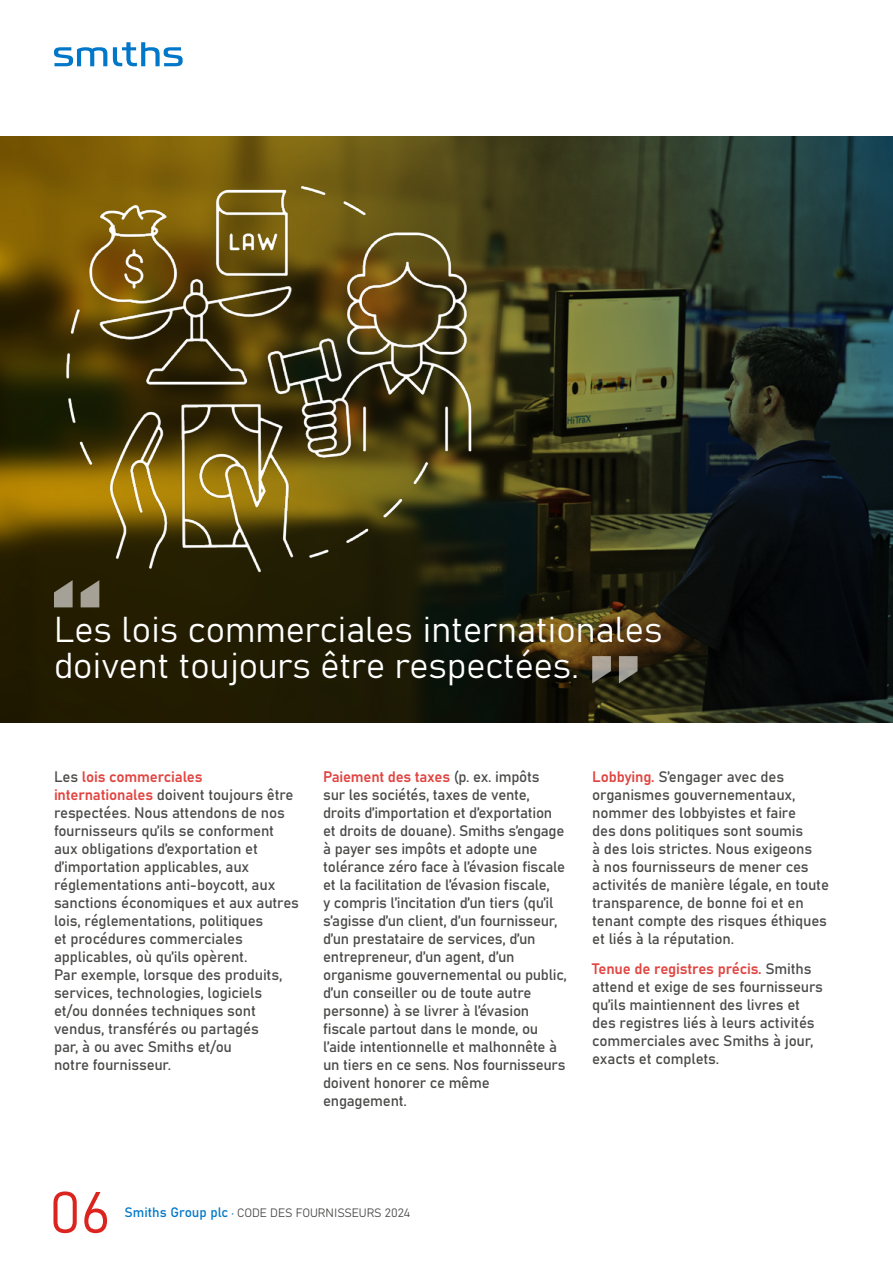
<style>
.page{position:relative;width:893px;height:1263px;background:#fff}
.page>*{position:absolute;margin:0;border:0;box-sizing:border-box;transform-origin:0 0}
.t1{font:57.45px "Bahnschrift";color:#dc241f}
.t2{font:35.55px/35.5px "Bahnschrift";color:#fff}
.t3{font:15px/18px "Bahnschrift";letter-spacing:-.01em;color:#4a4a49}
.t4{font:12px "Bahnschrift";letter-spacing:-.01em;color:#4a4a49}
.s1{color:#e14541}
.s2{font-size:13.5px;color:#0077c8}
.s3{color:#0077c8}
</style>
<div class="page">
<svg style="left:54px;top:47px;width:53px;height:19px"></svg>
<svg style="left:113px;top:42px;width:70px;height:24px"></svg>
<svg style="left:0;top:136px;width:893px;height:586px;background:#2d2f17"></svg>
<img style="left:66px;top:184px;width:407px;height:390px">
<svg style="left:54px;top:580px;width:45px;height:27px"></svg>
<svg style="left:592px;top:656px;width:45px;height:27px"></svg>
<h2 class="t2" style="left:54px;top:609px;width:610px">Les lois commerciales internationales doivent toujours être respectées.</h2>
<p class="t3" style="left:54px;top:766px;width:247px">Les <span class="s1">lois commerciales internationales</span> doivent toujours être respectées. Nous attendons de nos fournisseurs qu’ils se conforment aux obligations d’exportation et d’importation applicables, aux réglementations anti-boycott, aux sanctions économiques et aux autres lois, réglementations, politiques<br>et procédures commerciales applicables, où qu’ils opèrent.<br>Par exemple, lorsque des produits, services, technologies, logiciels et/ou données techniques sont vendus, transférés ou partagés<br>par, à ou avec Smiths et/ou<br>notre fournisseur.</p>
<p class="t3" style="left:323px;top:766px;width:245px"><span class="s1">Paiement des taxes</span> (p. ex. impôts<br>sur les sociétés, taxes de vente, droits d’importation et d’exportation et droits de douane). Smiths s’engage à payer ses impôts et adopte une tolérance zéro face à l’évasion fiscale et la facilitation de l’évasion fiscale,<br>y compris l’incitation d’un tiers (qu’il s’agisse d’un client, d’un fournisseur, d’un prestataire de services, d’un entrepreneur, d’un agent, d’un organisme gouvernemental ou public, d’un conseiller ou de toute autre personne) à se livrer à l’évasion fiscale partout dans le monde, ou l’aide intentionnelle et malhonnête à un tiers en ce sens. Nos fournisseurs doivent honorer ce même engagement.</p>
<p class="t3" style="left:592px;top:766px;width:238px"><span class="s1">Lobbying.</span> S’engager avec des organismes gouvernementaux, nommer des lobbyistes et faire<br>des dons politiques sont soumis<br>à des lois strictes. Nous exigeons<br>à nos fournisseurs de mener ces activités de manière légale, en toute transparence, de bonne foi et en tenant compte des risques éthiques et liés à la réputation.</p>
<p class="t3" style="left:592px;top:959px;width:232px"><span class="s1">Tenue de registres précis.</span> Smiths attend et exige de ses fournisseurs qu’ils maintiennent des livres et des registres liés à leurs activités commerciales avec Smiths à jour, exacts et complets.</p>
<h1 class="t1" style="left:49px;top:1169px;width:63px">06</h1>
<p class="t4" style="left:124px;top:1203px;width:287px"><span class="s2">Smiths Group plc</span> <span class="s3">·</span> CODE DES FOURNISSEURS 2024</p>
</div>
